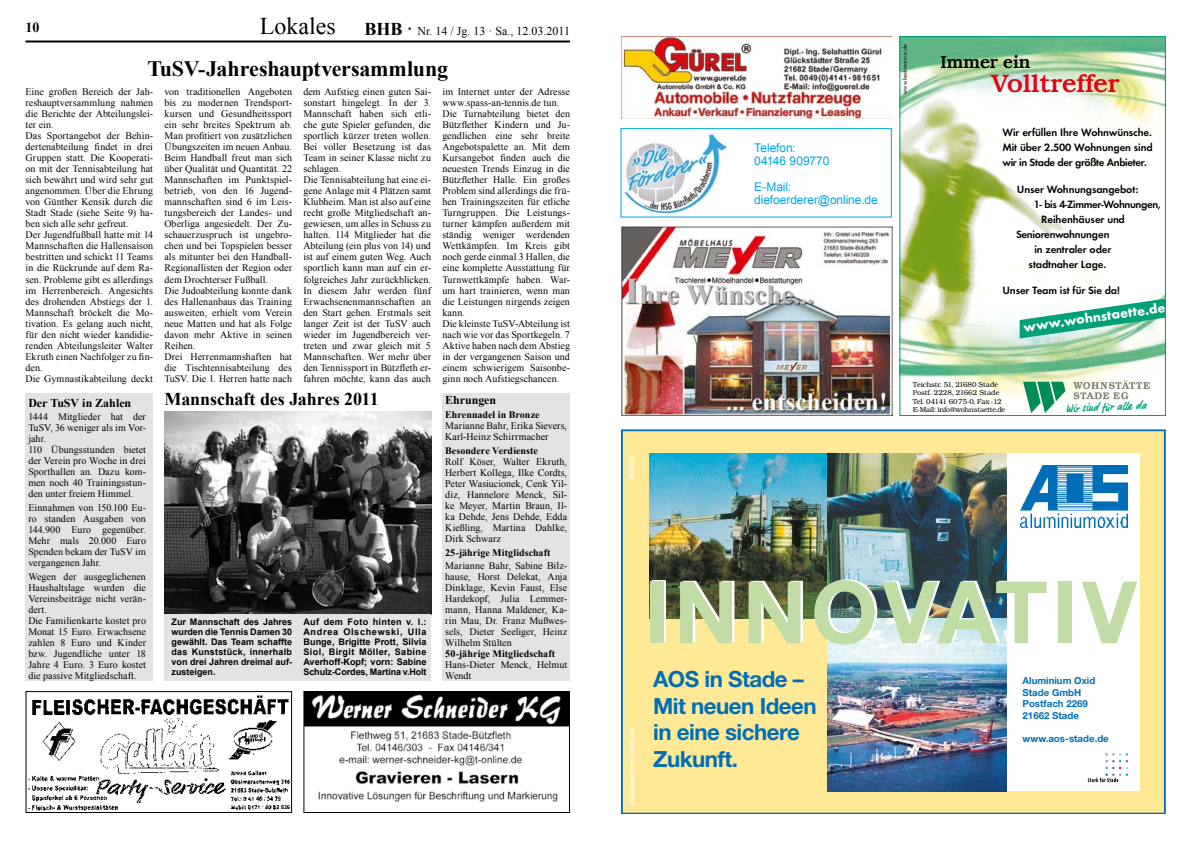
<style>
.page{position:relative;width:1191px;height:842px;background:#fff}
.page>*{position:absolute;margin:0;border:0;box-sizing:border-box;transform-origin:0 0}
.t1{font:700 86px "Helvetica Neue";letter-spacing:.055em;color:#fff}
.t2{font:500 25.7px "Bookman Itc T";color:#e3000f}
.t3{font:24px "Times New Roman";color:#000}
.t4{font:700 22.3px/26.8px "Helvetica Neue";letter-spacing:-.02em;color:#006eb7}
.t5{font:700 22px "Times New Roman";letter-spacing:-.01em;color:#000}
.t6{font:700 18px "Times New Roman";letter-spacing:-.005em;color:#000}
.t7{font:500 17.9px "Bookman Itc T";color:#000}
.t8{font:700 14px "Times New Roman";color:#000}
.t9{font:700 13.8px "Futura T";color:#fff}
.t10{font:12px/13px "Arial";letter-spacing:-.005em;color:#00a5e3}
.t11{font:12px "Times New Roman";color:#000}
.t12{font:700 12px "Times New Roman";letter-spacing:-.005em;color:#000}
.t13{font:700 11.1px "Script One";color:#00a079}
.t14{font:600 11px/15px "Futura T";letter-spacing:-.01em;color:#000;text-align:justify}
.t15{font:600 11px "Futura T";letter-spacing:-.035em;color:#000}
.t16{font:600 11px "Futura T";letter-spacing:-.03em;color:#000}
.t17{font:10px/11px "Times New Roman";letter-spacing:.005em;color:#000}
.t18{font:700 10px "Times New Roman";letter-spacing:.005em;color:#000}
.t19{font:700 9.7px/11.6px "Helvetica Neue";color:#006eb7}
.t20{font:700 9.1px/10.1px "Arial";color:#000;text-align:justify}
.t21{font:700 9px/10px "Arial";color:#000;text-align:justify}
.t22{font:300 7.4px/8.4px "Bookman Itc T";letter-spacing:-.02em;color:#000}
.t23{font:700 6.4px "Helvetica Neue";color:#fff}
.t24{font:6px "Futura T";color:#000}
.s1{font-weight:700;font-size:18px}
.s2{font-size:9px}
</style>
<div class="page">
<hr style="left:26px;top:41px;width:544px;height:2px;background:#000">
<div style="left:26px;top:393px;width:127px;height:288px;background:#e3e3e3"></div>
<div style="left:442px;top:393px;width:128px;height:288px;background:#e3e3e3"></div>
<div style="left:621px;top:429px;width:544px;height:385px;background:#ffe997"></div>
<div style="left:1006px;top:453px;width:133px;height:338px;background:#fff"></div>
<img style="left:1020px;top:465px;width:107px;height:62px">
<img style="left:649px;top:453px;width:178px;height:165px">
<img style="left:827px;top:453px;width:179px;height:165px">
<img style="left:827px;top:618px;width:179px;height:173px">
<svg style="left:1087px;top:753px;width:41px;height:29px"></svg>
<svg style="left:899px;top:36px;width:266px;height:379px"></svg>
<img style="left:621px;top:227px;width:271px;height:188px">
<img style="left:624px;top:134px;width:101px;height:79px">
<img style="left:621px;top:36px;width:271px;height:82px">
<div style="left:620px;top:128px;width:271px;height:90px;border:1px solid #00a5e3"></div>
<div style="left:26px;top:691px;width:266px;height:122px;border:1px solid #000"></div>
<img style="left:28px;top:695px;width:261px;height:115px">
<img style="left:305px;top:693px;width:263px;height:109px">
<div style="left:303px;top:691px;width:267px;height:122px;border:1px solid #000"></div>
<img style="left:164px;top:412px;width:267px;height:202px">
<div style="left:164px;top:614px;width:267px;height:66px;background:#e3e3e3"></div>
<h3 class="t3" style="left:260px;top:10px;width:77px">Lokales</h3>
<h3 class="t8" style="left:26px;top:18px;width:15px">10</h3>
<p class="t11" style="left:364px;top:23px;width:207px"><span class="s1">BHB ·</span> Nr. 14 / Jg. 13 · Sa., 12.03.2011</p>
<h3 class="t5" style="left:147px;top:54px;width:302px">TuSV-Jahreshauptversammlung</h3>
<p class="t17" style="left:164px;top:86px;width:129px">von traditionellen Angeboten bis zu modernen Trendsport&shy;kursen und Gesundheitssport ein sehr breites Spektrum ab.<br>Man profitiert von zusätzlichen<br>Übungszeiten im neuen Anbau.<br>Beim Handball freut man sich über Qualität und Quantität. 22<br>Mannschaften im Punktspiel&shy;betrieb, von den 16 Jugend&shy;mannschaften sind 6 im Leis&shy;tungsbereich der Landes- und<br>Oberliga angesiedelt. Der Zu&shy;schauerzuspruch ist ungebro&shy;chen und bei Topspielen besser als mitunter bei den Handball-<br>Regionallisten der Region oder dem Drochterser Fußball.<br>Die Judoabteilung konnte dank des Hallenanbaus das Training ausweiten, erhielt vom Verein neue Matten und hat als Folge davon mehr Aktive in seinen<br>Reihen.<br>Drei Herrenmannshaften hat die Tischtennisabteilung des<br>TuSV. Die 1. Herren hatte nach</p>
<p class="t17" style="left:303px;top:86px;width:129px">dem Aufstieg einen guten Sai&shy;sonstart hingelegt. In der 3.<br>Mannschaft haben sich etli&shy;che gute Spieler gefunden, die sportlich kürzer treten wollen.<br>Bei voller Besetzung ist das<br>Team in seiner Klasse nicht zu schlagen.<br>Die Tennisabteilung hat eine ei&shy;gene Anlage mit 4 Plätzen samt<br>Klubheim. Man ist also auf eine recht große Mitgliedschaft an&shy;gewiesen, um alles in Schuss zu halten. 114 Mitglieder hat die<br>Abteilung (ein plus von 14) und ist auf einem guten Weg. Auch sportlich kann man auf ein er&shy;folgreiches Jahr zurückblicken.<br>In diesem Jahr werden fünf<br>Erwachsenenmannschaften an den Start gehen. Erstmals seit langer Zeit ist der TuSV auch wieder im Jugendbereich ver&shy;treten und zwar gleich mit 5<br>Mannschaften. Wer mehr über den Tennissport in Bützfleth er&shy;fahren möchte, kann das auch</p>
<p class="t17" style="left:26px;top:86px;width:129px">Eine großen Bereich der Jah&shy;reshauptversammlung nahmen die Berichte der Abteilungslei&shy;ter ein.<br>Das Sportangebot der Behin&shy;dertenabteilung findet in drei<br>Gruppen statt. Die Kooperati&shy;on mit der Tennisabteilung hat sich bewährt und wird sehr gut angenommen. Über die Ehrung von Günther Kensik durch die<br>Stadt Stade (siehe Seite 9) ha&shy;ben sich alle sehr gefreut.<br>Der Jugendfußball hatte mit 14<br>Mannschaften die Hallensaison bestritten und schickt 11 Teams in die Rückrunde auf dem Ra&shy;sen. Probleme gibt es allerdings im Herrenbereich. Angesichts des drohenden Abstiegs der 1.<br>Mannschaft bröckelt die Mo&shy;tivation. Es gelang auch nicht, für den nicht wieder kandidie&shy;renden Abteilungsleiter Walter<br>Ekruth einen Nachfolger zu fin&shy;den.<br>Die Gymnastikabteilung deckt</p>
<p class="t17" style="left:442px;top:86px;width:129px">im Internet unter der Adresse www.spass-an-tennis.de tun.<br>Die Turnabteilung bietet den<br>Bützflether Kindern und Ju&shy;gendlichen eine sehr breite<br>Angebotspalette an. Mit dem<br>Kursangebot finden auch die neuesten Trends Einzug in die<br>Bützflether Halle. Ein großes<br>Problem sind allerdings die frü&shy;hen Trainingszeiten für etliche<br>Turngruppen. Die Leistungs&shy;turner kämpfen außerdem mit ständig weniger werdenden<br>Wettkämpfen. Im Kreis gibt noch gerde einmal 3 Hallen, die eine komplette Ausstattung für<br>Turnwettkämpfe haben. War&shy;um hart trainieren, wenn man die Leistungen nirgends zeigen kann.<br>Die kleinste TuSV-Abteilung ist nach wie vor das Sportkegeln. 7<br>Aktive haben nach dem Abstieg in der vergangenen Saison und einem schwierigem Saisonbe&shy;ginn noch Aufstiegschancen.</p>
<p class="t12" style="left:445px;top:392px;width:53px">Ehrungen</p>
<p class="t18" style="left:445px;top:408px;width:96px">Ehrennadel in Bronze</p>
<p class="t17" style="left:445px;top:420px;width:123px">Marianne Bahr, Erika Sievers,<br>Karl-Heinz Schirrmacher</p>
<p class="t18" style="left:445px;top:443px;width:94px">Besondere Verdienste</p>
<p class="t17" style="left:445px;top:456px;width:123px;text-align:justify">Rolf Köser, Walter Ekruth, Herbert Kollega, Ilke Cordts, Peter Wasiucionek, Cenk Yil&shy;diz, Hannelore Menck, Sil&shy;ke Meyer, Martin Braun, Il&shy;ka Dehde, Jens Dehde, Edda Kießling, Martina Dahlke, Dirk Schwarz</p>
<p class="t18" style="left:445px;top:545px;width:107px">25-jährige Mitglidschaft</p>
<p class="t17" style="left:445px;top:560px;width:123px;text-align:justify">Marianne Bahr, Sabine Bilz&shy;hause, Horst Delekat, Anja Dinklage, Kevin Faust, Else Hardekopf, Julia Lemmer&shy;mann, Hanna Maldener, Ka&shy;rin Mau, Dr. Franz Mußwes&shy;sels, Dieter Seeliger, Heinz Wilhelm Stülten</p>
<p class="t18" style="left:445px;top:647px;width:111px">50-jährige Mitgliedschaft</p>
<p class="t17" style="left:445px;top:659px;width:123px">Hans-Dieter Menck, Helmut<br>Wendt</p>
<h3 class="t6" style="left:164px;top:387px;width:216px">Mannschaft des Jahres 2011</h3>
<p class="t12" style="left:28px;top:394px;width:104px">Der TuSV in Zahlen</p>
<p class="t17" style="left:28px;top:411px;width:119px">1444 Mitglieder hat der<br>TuSV, 36 weniger als im Vor&shy;jahr.<br>110 Übungsstunden bietet der Verein pro Woche in drei<br>Sporthallen an. Dazu kom&shy;men noch 40 Trainingsstun&shy;den unter freiem Himmel.</p>
<p class="t17" style="left:28px;top:502px;width:119px;text-align:justify">Einnahmen von 150.100 Eu&shy;ro standen Ausgaben von 144.900 Euro gegenüber.<br>Mehr mals 20.000 Euro Spenden bekam der TuSV im vergangenen Jahr.</p>
<p class="t17" style="left:28px;top:571px;width:119px">Wegen der ausgeglichenen<br>Haushaltslage wurden die<br>Vereinsbeiträge nicht verän&shy;dert.<br>Die Familienkarte kostet pro<br>Monat 15 Euro. Erwachsene zahlen 8 Euro und Kinder bzw. Jugendliche unter 18<br>Jahre 4 Euro. 3 Euro kostet die passive Mitgliedschaft.</p>
<p class="t21" style="left:171px;top:617px;width:122px">Zur Mannschaft des Jahres wurden die Tennis Damen 30 gewählt. Das Team schaffte das Kunststück, innerhalb von drei Jahren dreimal auf&shy;zusteigen.</p>
<p class="t20" style="left:303px;top:617px;width:125px">Auf dem Foto hinten v. l.:<br>Andrea Olschewski, Ulla Bunge, Brigitte Prott, Silvia Siol, Birgit Möller, Sabine Averhoff-Kopf; vorn: Sabine Schulz-Cordes, <span class="s2">Martina v.Holt</span></p>
<p class="t23" style="left:628px;top:480px;width:25px;rotate:-90deg">40-0026</p>
<p class="t10" style="left:754px;top:141px;width:77px">Telefon:<br>04146 909770</p>
<p class="t10" style="left:754px;top:180px;width:125px">E-Mail: diefoerderer@online.de</p>
<p class="t24" style="left:901px;top:94px;width:51px;rotate:-90deg">www.beckmann-ic.de</p>
<h3 class="t7" style="left:940px;top:51px;width:91px">Immer ein</h3>
<h2 class="t2" style="left:990px;top:68px;width:131px">Volltreffer</h2>
<p class="t14" style="left:1002px;top:125px;width:152px">Wir erfüllen Ihre Wohnwünsche.<br>Mit über 2.500 Wohnungen sind wir in Stade der größte Anbieter.</p>
<p class="t14" style="left:1016px;top:181px;width:123px">Unser Wohnungsangebot:</p>
<p class="t15" style="left:1033px;top:198px;width:128px">1- bis 4-Zimmer-Wohnungen,</p>
<p class="t14" style="left:1041px;top:211px;width:85px">Reihenhäuser und</p>
<p class="t16" style="left:1016px;top:228px;width:95px">Seniorenwohnungen</p>
<p class="t14" style="left:1034px;top:241px;width:79px">in zentraler oder</p>
<p class="t14" style="left:1028px;top:256px;width:79px">stadtnaher Lage.</p>
<p class="t14" style="left:1002px;top:283px;width:119px">Unser Team ist für Sie da!</p>
<h3 class="t9" style="left:1022px;top:319px;width:144px;rotate:-8deg">www.wohnstaette.de</h3>
<p class="t22" style="left:912px;top:380px;width:94px">Teichstr. 51, 21680 Stade<br>Postf. 2228, 21662 Stade<br>Tel. 04141 6075-0, Fax -12<br>E-Mail: info@wohnstaette.de</p>
<p class="t13" style="left:1066px;top:402px;width:82px;rotate:-2deg">Wir sind für alle da</p>
<p class="t23" style="left:628px;top:804px;width:78px;rotate:-90deg">medienzentrum-stade.de</p>
<h1 class="t1" style="left:646px;top:558px;width:494px">INNOVATIV</h1>
<p class="t19" style="left:1022px;top:674px;width:74px">Aluminium Oxid<br>Stade GmbH<br>Postfach 2269<br>21662 Stade</p>
<p class="t19" style="left:1022px;top:733px;width:88px">www.aos-stade.de</p>
<h3 class="t4" style="left:653px;top:665px;width:165px">AOS in Stade –<br>Mit neuen Ideen in eine sichere<br>Zukunft.</h3>
</div>
